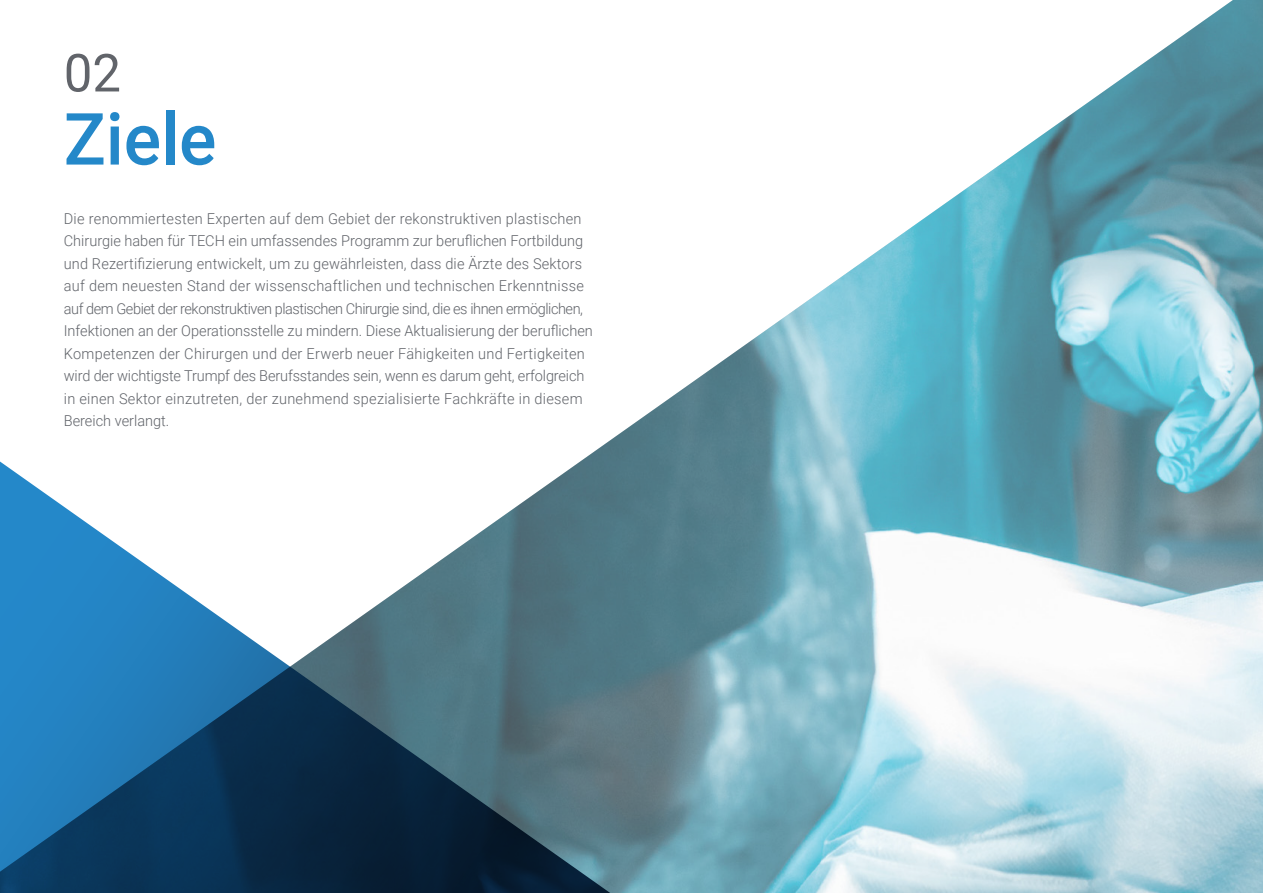
<style>
.page{position:relative;width:1263px;height:893px;background:#fff}
.page>*{position:absolute;margin:0;border:0;box-sizing:border-box;transform-origin:0 0}
.t1{font:500 72px "Roboto";color:#2488c9}
.t2{font:52.5px "Roboto";color:#61646a}
.t3{font:300 15px/22.5px "Roboto";letter-spacing:.01em;color:#61646a}
</style>
<div class="page">
<img style="left:602px;top:0;width:661px;height:893px">
<svg style="left:0;top:446px;width:640px;height:447px"></svg>
<h2 class="t2" style="left:64px;top:36px;width:59px">02</h2>
<h1 class="t1" style="left:64px;top:89px;width:154px">Ziele</h1>
<p class="t3" style="left:64px;top:207px;width:531px">Die renommiertesten Experten auf dem Gebiet der rekonstruktiven plastischen Chirurgie haben für TECH ein umfassendes Programm zur beruflichen Fortbildung und Rezertifizierung entwickelt, um zu gewährleisten, dass die Ärzte des Sektors auf dem neuesten Stand der wissenschaftlichen und technischen Erkenntnisse auf dem Gebiet der rekonstruktiven plastischen Chirurgie sind, die es ihnen ermöglichen, Infektionen an der Operationsstelle zu mindern. Diese Aktualisierung der beruflichen Kompetenzen der Chirurgen und der Erwerb neuer Fähigkeiten und Fertigkeiten wird der wichtigste Trumpf des Berufsstandes sein, wenn es darum geht, erfolgreich in einen Sektor einzutreten, der zunehmend spezialisierte Fachkräfte in diesem Bereich verlangt.</p>
</div>
